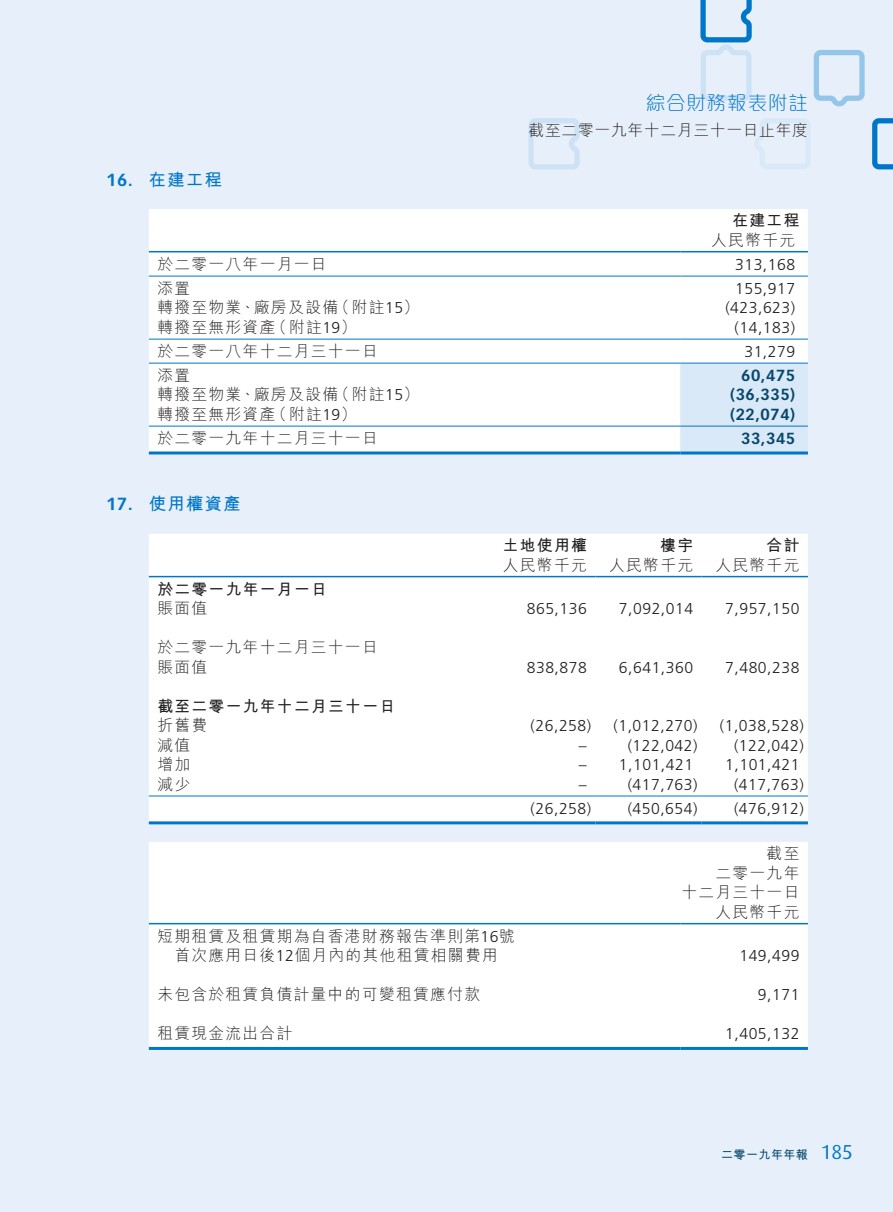
<style>
.page{position:relative;width:893px;height:1212px;background:#e7f0fa}
.page>*{position:absolute;margin:0;border:0;box-sizing:border-box;transform-origin:0 0}
.t1{font:300 19.5px "M Elle HK";letter-spacing:.045em;color:#0076c8}
.Heading_1{font:700 17.25px "M Hei HK";letter-spacing:.08em;color:#0076c8}
.Body_Text{font:300 15.75px/19.5px "M Hei HK";letter-spacing:.085em;color:#231f20;text-align:center}
.Body_Text-2{font:300 15.75px "Frutiger LT Std";letter-spacing:.035em;color:#231f20}
.Body_Text-3{font:700 15.75px "M Hei HK";letter-spacing:.085em;color:#231f20}
.Body_Text-4{font:700 15.75px "Vectora LT Std";letter-spacing:.035em;color:#07476b}
.Body_Text-5{font:300 15.75px "M Hei HK";letter-spacing:.045em;color:#231f20}
.Body_Text-6{font:700 12px "M Hei HK";letter-spacing:.04em;color:#07476b}
.s1{font-family:"Vectora LT Std"}
.s2{font-family:"Frutiger LT Std"}
.s3{font-family:"Dax";font-weight:400;font-size:20.25px;color:#0076c8}
</style>
<div class="page">
<svg style="left:813px;top:50px;width:52px;height:57px"></svg>
<svg style="left:872px;top:118px;width:21px;height:51px"></svg>
<svg style="left:700px;top:0;width:52px;height:101px"></svg>
<svg style="left:754px;top:118px;width:56px;height:51px"></svg>
<svg style="left:528px;top:118px;width:52px;height:51px"></svg>
<div style="left:149px;top:209px;width:659px;height:242px;background:#fff"></div>
<div style="left:680px;top:364px;width:128px;height:87px;background:#dae9f7"></div>
<hr style="left:149px;top:251px;width:531px;height:1px;background:#0076c8">
<hr style="left:680px;top:251px;width:128px;height:1px;background:#0076c8">
<hr style="left:149px;top:276px;width:531px;height:1px;background:#0076c8">
<hr style="left:680px;top:276px;width:128px;height:1px;background:#0076c8">
<hr style="left:149px;top:339px;width:531px;height:1px;background:#0076c8">
<hr style="left:680px;top:339px;width:128px;height:1px;background:#0076c8">
<hr style="left:149px;top:363px;width:531px;height:1px;background:#0076c8">
<hr style="left:680px;top:363px;width:128px;height:1px;background:#0076c8">
<hr style="left:149px;top:426px;width:531px;height:1px;background:#0076c8">
<hr style="left:680px;top:426px;width:128px;height:1px;background:#0076c8">
<hr style="left:149px;top:451px;width:531px;height:3px;background:#0076c8">
<hr style="left:680px;top:451px;width:128px;height:3px;background:#0076c8">
<div style="left:149px;top:534px;width:659px;height:287px;background:#fff"></div>
<hr style="left:149px;top:576px;width:340px;height:1px;background:#0076c8">
<hr style="left:489px;top:576px;width:106px;height:1px;background:#0076c8">
<hr style="left:595px;top:576px;width:107px;height:1px;background:#0076c8">
<hr style="left:702px;top:576px;width:106px;height:1px;background:#0076c8">
<hr style="left:149px;top:796px;width:340px;height:1px;background:#0076c8">
<hr style="left:489px;top:796px;width:106px;height:1px;background:#0076c8">
<hr style="left:595px;top:796px;width:107px;height:1px;background:#0076c8">
<hr style="left:702px;top:796px;width:106px;height:1px;background:#0076c8">
<hr style="left:149px;top:821px;width:340px;height:3px;background:#0076c8">
<hr style="left:489px;top:821px;width:106px;height:3px;background:#0076c8">
<hr style="left:595px;top:821px;width:107px;height:3px;background:#0076c8">
<hr style="left:702px;top:821px;width:106px;height:3px;background:#0076c8">
<div style="left:149px;top:842px;width:659px;height:204px;background:#fff"></div>
<hr style="left:149px;top:923px;width:531px;height:1px;background:#0076c8">
<hr style="left:680px;top:923px;width:128px;height:1px;background:#0076c8">
<hr style="left:149px;top:1047px;width:531px;height:3px;background:#0076c8">
<hr style="left:680px;top:1047px;width:128px;height:3px;background:#0076c8">
<p class="Heading_1" style="left:106px;top:167px;width:117px"><span class="s1">16.</span> 在建工程</p>
<p class="t1" style="left:646px;top:93px;width:164px">綜合財務報表附註</p>
<p class="Body_Text-5" style="left:529px;top:122px;width:281px">截至二零一九年十二月三十一日止年度</p>
<p class="Body_Text-3" style="left:732px;top:209px;width:69px">在建工程</p>
<p class="Body_Text" style="left:711px;top:230px;width:85px">人民幣千元</p>
<p class="Body_Text" style="left:157px;top:254px;width:171px">於二零一八年一月一日</p>
<p class="Body_Text-2" style="left:735px;top:256px;width:62px">313,168</p>
<p class="Body_Text" style="left:157px;top:278px;width:34px">添置</p>
<p class="Body_Text-2" style="left:735px;top:280px;width:62px">155,917</p>
<p class="Body_Text" style="left:157px;top:298px;width:264px">轉撥至物業、廠房及設備（附註<span class="s2">15</span>）</p>
<p class="Body_Text-2" style="left:725px;top:299px;width:71px">(423,623)</p>
<p class="Body_Text" style="left:157px;top:317px;width:201px">轉撥至無形資產（附註<span class="s2">19</span>）</p>
<p class="Body_Text-2" style="left:735px;top:319px;width:62px">(14,183)</p>
<p class="Body_Text" style="left:157px;top:341px;width:222px">於二零一八年十二月三十一日</p>
<p class="Body_Text-2" style="left:744px;top:343px;width:52px">31,279</p>
<p class="Body_Text" style="left:157px;top:365px;width:34px">添置</p>
<p class="Body_Text-4" style="left:741px;top:366px;width:56px">60,475</p>
<p class="Body_Text" style="left:157px;top:385px;width:264px">轉撥至物業、廠房及設備（附註<span class="s2">15</span>）</p>
<p class="Body_Text-4" style="left:730px;top:385px;width:67px">(36,335)</p>
<p class="Body_Text" style="left:157px;top:404px;width:201px">轉撥至無形資產（附註<span class="s2">19</span>）</p>
<p class="Body_Text-4" style="left:730px;top:405px;width:67px">(22,074)</p>
<p class="Body_Text" style="left:157px;top:428px;width:222px">於二零一九年十二月三十一日</p>
<p class="Body_Text-4" style="left:741px;top:429px;width:56px">33,345</p>
<p class="Heading_1" style="left:106px;top:491px;width:136px"><span class="s1">17.</span> 使用權資產</p>
<p class="Body_Text-3" style="left:503px;top:534px;width:86px">土地使用權</p>
<p class="Body_Text-3" style="left:660px;top:534px;width:34px">樓宇</p>
<p class="Body_Text-3" style="left:767px;top:534px;width:34px">合計</p>
<p class="Body_Text" style="left:503px;top:555px;width:85px">人民幣千元</p>
<p class="Body_Text" style="left:609px;top:555px;width:85px">人民幣千元</p>
<p class="Body_Text" style="left:715px;top:555px;width:85px">人民幣千元</p>
<p class="Body_Text-3" style="left:157px;top:578px;width:171px">於二零一九年一月一日</p>
<p class="Body_Text" style="left:157px;top:599px;width:51px">賬面值</p>
<p class="Body_Text-2" style="left:527px;top:600px;width:62px">865,136</p>
<p class="Body_Text-2" style="left:619px;top:600px;width:76px">7,092,014</p>
<p class="Body_Text-2" style="left:725px;top:600px;width:76px">7,957,150</p>
<p class="Body_Text" style="left:157px;top:638px;width:222px">於二零一九年十二月三十一日</p>
<p class="Body_Text" style="left:157px;top:657px;width:51px">賬面值</p>
<p class="Body_Text-2" style="left:527px;top:658px;width:62px">838,878</p>
<p class="Body_Text-2" style="left:619px;top:658px;width:76px">6,641,360</p>
<p class="Body_Text-2" style="left:725px;top:658px;width:76px">7,480,238</p>
<p class="Body_Text-3" style="left:157px;top:695px;width:239px">截至二零一九年十二月三十一日</p>
<p class="Body_Text" style="left:157px;top:715px;width:51px">折舊費</p>
<p class="Body_Text-2" style="left:531px;top:717px;width:62px">(26,258)</p>
<p class="Body_Text-2" style="left:613px;top:717px;width:86px">(1,012,270)</p>
<p class="Body_Text-2" style="left:720px;top:717px;width:86px">(1,038,528)</p>
<p class="Body_Text" style="left:157px;top:735px;width:34px">減值</p>
<p class="Body_Text-2" style="left:579px;top:736px;width:9px">–</p>
<p class="Body_Text-2" style="left:628px;top:736px;width:71px">(122,042)</p>
<p class="Body_Text-2" style="left:734px;top:736px;width:71px">(122,042)</p>
<p class="Body_Text" style="left:157px;top:754px;width:34px">增加</p>
<p class="Body_Text-2" style="left:579px;top:756px;width:9px">–</p>
<p class="Body_Text-2" style="left:619px;top:756px;width:76px">1,101,421</p>
<p class="Body_Text-2" style="left:725px;top:756px;width:76px">1,101,421</p>
<p class="Body_Text" style="left:157px;top:774px;width:34px">減少</p>
<p class="Body_Text-2" style="left:579px;top:775px;width:9px">–</p>
<p class="Body_Text-2" style="left:628px;top:775px;width:71px">(417,763)</p>
<p class="Body_Text-2" style="left:734px;top:775px;width:71px">(417,763)</p>
<p class="Body_Text-2" style="left:531px;top:799px;width:62px">(26,258)</p>
<p class="Body_Text-2" style="left:628px;top:799px;width:71px">(450,654)</p>
<p class="Body_Text-2" style="left:734px;top:799px;width:71px">(476,912)</p>
<p class="Body_Text" style="left:767px;top:844px;width:34px">截至</p>
<p class="Body_Text" style="left:715px;top:863px;width:85px">二零一九年</p>
<p class="Body_Text" style="left:681px;top:883px;width:120px">十二月三十一日</p>
<p class="Body_Text" style="left:715px;top:902px;width:85px">人民幣千元</p>
<p class="Body_Text" style="left:157px;top:926px;width:359px">短期租賃及租賃期為自香港財務報告準則第<span class="s2">16</span>號首次應用日後<span class="s2">12</span>個月內的其他租賃相關費用</p>
<p class="Body_Text-2" style="left:739px;top:947px;width:62px">149,499</p>
<p class="Body_Text" style="left:157px;top:985px;width:324px">未包含於租賃負債計量中的可變租賃應付款</p>
<p class="Body_Text-2" style="left:758px;top:986px;width:43px">9,171</p>
<p class="Body_Text" style="left:157px;top:1024px;width:137px">租賃現金流出合計</p>
<p class="Body_Text-2" style="left:725px;top:1025px;width:76px">1,405,132</p>
<p class="Body_Text-6" style="left:721px;top:1145px;width:133px">二零一九年年報 <span class="s3">185</span></p>
</div>
